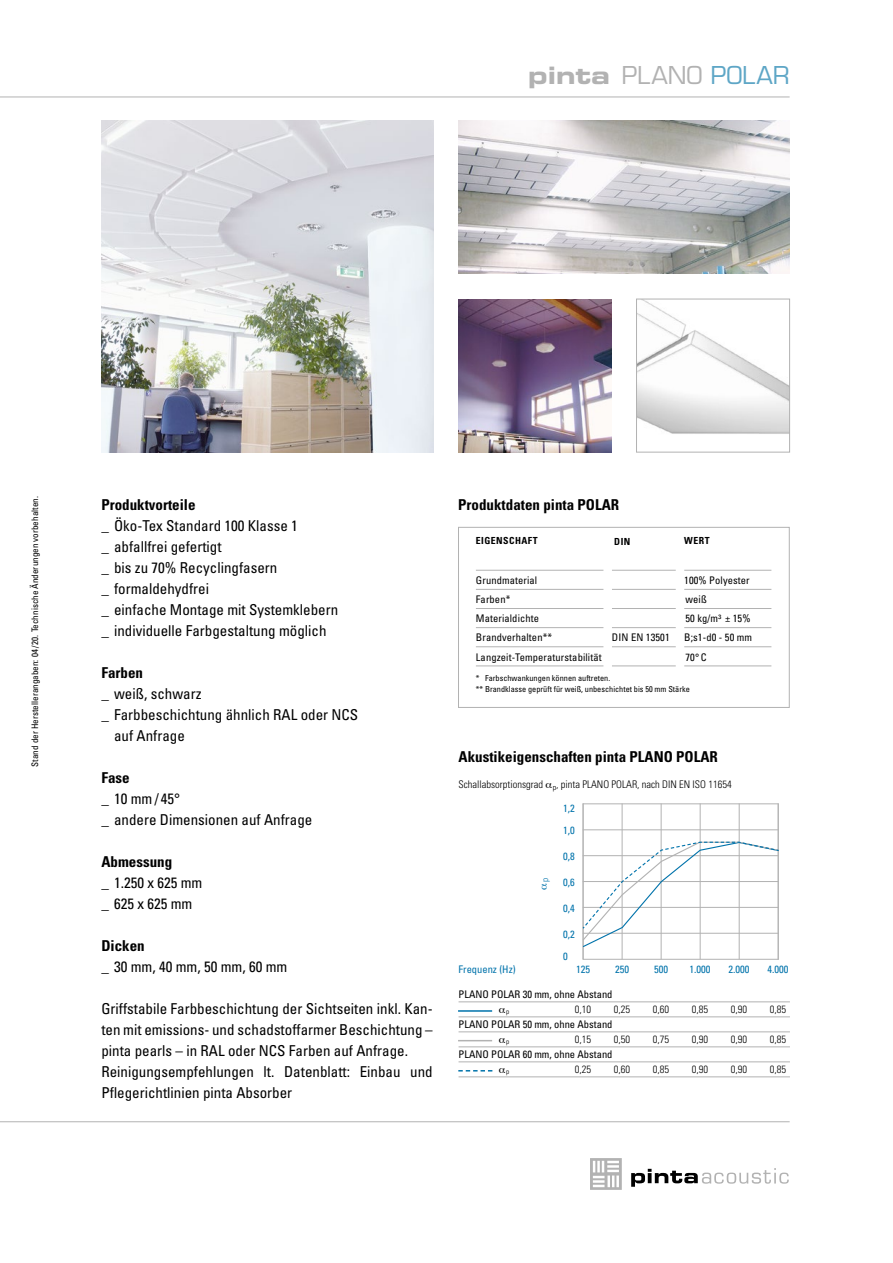
<style>
.page{position:relative;width:893px;height:1263px;background:#fff}
.page>*{position:absolute;margin:0;border:0;box-sizing:border-box;transform-origin:0 0}
.t1{font:24px "Eurostile LT Bold Extended Two";color:#b2b2b2}
.t2{font:condensed 15px/21px "Univers LT";color:#000}
.t3{font:700 condensed 15px "Univers LT";color:#000}
.t4{font:condensed 10.5px "Univers LT";letter-spacing:.01em;color:#000}
.t5{font:300 condensed 10.5px "Univers LT";color:#000}
.t6{font:condensed 10.5px/22.5px "Univers LT";color:#0073ab}
.t7{font:700 condensed 9.75px "Univers LT";letter-spacing:.05em;color:#000}
.t8{font:condensed 9px "Univers LT";letter-spacing:.005em;color:#000}
.t9{font:300 condensed 9px "Univers LT";color:#0073ab}
.t10{font:condensed 8.25px/10.5px "Univers LT";color:#000}
.t11{font:300 condensed 7.05px "Univers LT";color:#000}
.s1{font-family:"Eurostile LT"}
.s2{font-family:"Eurostile LT";color:#5ea6c6}
</style>
<div class="page">
<hr style="left:0;top:97px;width:790px;height:1px;background:#b2b2b2">
<hr style="left:0;top:1121px;width:790px;height:1px;background:#b2b2b2">
<img style="left:458px;top:121px;width:332px;height:153px">
<img style="left:102px;top:121px;width:331px;height:331px">
<img style="left:458px;top:299px;width:153px;height:153px">
<svg style="left:638px;top:301px;width:150px;height:133px"></svg>
<div style="left:636px;top:299px;width:154px;height:153px;border:1px solid #b2b2b2"></div>
<svg style="left:590px;top:1158px;width:32px;height:32px"></svg>
<svg style="left:631px;top:1168px;width:158px;height:19px"></svg>
<hr style="left:684px;top:589px;width:87px;height:1px;background:#b2b2b2">
<hr style="left:684px;top:608px;width:87px;height:1px;background:#b2b2b2">
<hr style="left:684px;top:627px;width:87px;height:1px;background:#b2b2b2">
<hr style="left:476px;top:646px;width:127px;height:1px;background:#b2b2b2">
<hr style="left:612px;top:646px;width:64px;height:1px;background:#b2b2b2">
<hr style="left:476px;top:627px;width:127px;height:1px;background:#b2b2b2">
<hr style="left:612px;top:627px;width:64px;height:1px;background:#b2b2b2">
<hr style="left:684px;top:646px;width:87px;height:1px;background:#b2b2b2">
<hr style="left:476px;top:570px;width:127px;height:1px;background:#b2b2b2">
<hr style="left:612px;top:570px;width:64px;height:1px;background:#b2b2b2">
<hr style="left:684px;top:570px;width:87px;height:1px;background:#b2b2b2">
<hr style="left:476px;top:665px;width:127px;height:1px;background:#b2b2b2">
<hr style="left:612px;top:665px;width:64px;height:1px;background:#b2b2b2">
<hr style="left:684px;top:665px;width:87px;height:1px;background:#b2b2b2">
<hr style="left:476px;top:589px;width:127px;height:1px;background:#b2b2b2">
<hr style="left:612px;top:589px;width:64px;height:1px;background:#b2b2b2">
<hr style="left:476px;top:608px;width:127px;height:1px;background:#b2b2b2">
<hr style="left:612px;top:608px;width:64px;height:1px;background:#b2b2b2">
<div style="left:458px;top:527px;width:332px;height:181px;border:1px solid #b2b2b2"></div>
<hr style="left:459px;top:1001px;width:331px;height:1px;background:#b2b2b2">
<hr style="left:459px;top:1016px;width:331px;height:1px;background:#b2b2b2">
<hr style="left:459px;top:1031px;width:331px;height:1px;background:#b2b2b2">
<hr style="left:459px;top:1046px;width:331px;height:1px;background:#b2b2b2">
<hr style="left:459px;top:1061px;width:331px;height:1px;background:#b2b2b2">
<hr style="left:459px;top:1076px;width:331px;height:1px;background:#b2b2b2">
<hr style="left:458px;top:1010px;width:34px;height:2px;background:#0073ab">
<hr style="left:458px;top:1040px;width:34px;height:1px;background:#b2b2b2">
<svg style="left:458px;top:1070px;width:34px;height:1px"></svg>
<hr style="left:583px;top:959px;width:195px;height:1px;background:#b2b2b2">
<hr style="left:622px;top:803px;width:1px;height:156px;background:#b2b2b2">
<hr style="left:661px;top:803px;width:1px;height:156px;background:#b2b2b2">
<hr style="left:700px;top:803px;width:1px;height:156px;background:#b2b2b2">
<hr style="left:739px;top:803px;width:1px;height:156px;background:#b2b2b2">
<hr style="left:583px;top:829px;width:195px;height:1px;background:#b2b2b2">
<hr style="left:583px;top:803px;width:195px;height:1px;background:#b2b2b2">
<hr style="left:583px;top:803px;width:1px;height:156px;background:#b2b2b2">
<hr style="left:778px;top:803px;width:1px;height:157px;background:#b2b2b2">
<svg style="left:582px;top:841px;width:197px;height:107px"></svg>
<h1 class="t1" style="left:528px;top:58px;width:263px">pinta <span class="s1">PLANO</span> <span class="s2">POLAR</span></h1>
<p class="t8" style="left:29px;top:767px;width:272px;rotate:-90deg">Stand der Herstellerangaben: 04 /20. Technische Änderungen vorbehalten.</p>
<p class="t3" style="left:101px;top:496px;width:96px">Produktvorteile</p>
<p class="t2" style="left:101px;top:515px;width:238px">_ Öko-Tex Standard 100 Klasse 1<br>_ abfallfrei gefertigt<br>_ bis zu 70% Recyclingfasern<br>_ formaldehydfrei<br>_ einfache Montage mit Systemklebern _ individuelle Farbgestaltung möglich</p>
<p class="t3" style="left:101px;top:664px;width:43px">Farben</p>
<p class="t2" style="left:101px;top:683px;width:102px">_ weiß, schwarz</p>
<p class="t2" style="left:101px;top:704px;width:258px">_ Farbbeschichtung ähnlich RAL oder NCS</p>
<p class="t2" style="left:114px;top:725px;width:72px">auf Anfrage</p>
<p class="t3" style="left:101px;top:769px;width:30px">Fase</p>
<p class="t2" style="left:101px;top:788px;width:213px">_ 10 mm / 45°<br>_ andere Dimensionen auf Anfrage</p>
<p class="t3" style="left:101px;top:853px;width:72px">Abmessung</p>
<p class="t2" style="left:101px;top:872px;width:103px">_ 1.250 x 625 mm _ 625 x 625 mm</p>
<p class="t3" style="left:101px;top:937px;width:45px">Dicken</p>
<p class="t2" style="left:101px;top:956px;width:187px">_ 30 mm, 40 mm, 50 mm, 60 mm</p>
<p class="t2" style="left:101px;top:998px;width:333px">Griffstabile Farbbeschichtung der Sichtseiten inkl. Kan&shy;ten mit emissions- und schadstoffarmer Beschichtung – pinta pearls – in RAL oder NCS Farben auf Anfrage.<br>Reinigungsempfehlungen lt. Datenblatt: Einbau und Pflegerichtlinien pinta Absorber</p>
<p class="t3" style="left:458px;top:495px;width:162px">Produktdaten pinta POLAR</p>
<p class="t7" style="left:476px;top:534px;width:63px">EIGENSCHAFT</p>
<p class="t7" style="left:614px;top:535px;width:18px">DIN</p>
<p class="t7" style="left:684px;top:534px;width:27px">WERT</p>
<p class="t4" style="left:476px;top:574px;width:63px">Grundmaterial</p>
<p class="t4" style="left:684px;top:574px;width:67px">100% Polyester</p>
<p class="t4" style="left:476px;top:593px;width:36px">Farben*</p>
<p class="t4" style="left:685px;top:593px;width:23px">weiß</p>
<p class="t4" style="left:476px;top:612px;width:65px">Materialdichte</p>
<p class="t4" style="left:685px;top:612px;width:67px">50 kg/m³ ± 15%</p>
<p class="t4" style="left:476px;top:631px;width:78px">Brandverhalten**</p>
<p class="t4" style="left:612px;top:631px;width:59px">DIN EN 13501</p>
<p class="t4" style="left:684px;top:631px;width:69px">B;s1-d0 - 50 mm</p>
<p class="t4" style="left:476px;top:650px;width:127px">Langzeit-Temperaturstabilität</p>
<p class="t4" style="left:685px;top:650px;width:23px">70° C</p>
<p class="t10" style="left:476px;top:673px;width:215px">* Farbschwankungen können auftreten.<br>** Brandklasse geprüft für weiß, unbeschichtet bis 50 mm Stärke</p>
<p class="t3" style="left:459px;top:747px;width:261px">Akustikeigenschaften pinta PLANO POLAR</p>
<p class="t5" style="left:459px;top:778px;width:275px">Schallabsorptionsgrad <sub>p</sub>, pinta PLANO POLAR, nach DIN EN ISO 11654</p>
<p class="t9" style="left:540px;top:882px;width:5px;rotate:-90deg">p</p>
<p class="t6" style="left:563px;top:797px;width:13px">1,2<br>1,0</p>
<p class="t6" style="left:563px;top:845px;width:13px">0,8</p>
<p class="t6" style="left:563px;top:871px;width:13px">0,6</p>
<p class="t6" style="left:563px;top:897px;width:13px">0,4</p>
<p class="t6" style="left:563px;top:922px;width:13px">0,2<br>0</p>
<p class="t6" style="left:459px;top:958px;width:59px">Frequenz (Hz)</p>
<p class="t6" style="left:576px;top:958px;width:15px">125</p>
<p class="t6" style="left:615px;top:958px;width:15px">250</p>
<p class="t6" style="left:654px;top:958px;width:15px">500</p>
<p class="t6" style="left:690px;top:958px;width:22px">1.000</p>
<p class="t6" style="left:729px;top:958px;width:22px">2.000</p>
<p class="t6" style="left:768px;top:958px;width:22px">4.000</p>
<p class="t4" style="left:459px;top:988px;width:155px">PLANO POLAR 30 mm, ohne Abstand</p>
<p class="t11" style="left:506px;top:1007px;width:5px">p</p>
<p class="t5" style="left:575px;top:1003px;width:18px">0,10</p>
<p class="t5" style="left:614px;top:1003px;width:18px">0,25</p>
<p class="t5" style="left:653px;top:1003px;width:18px">0,60</p>
<p class="t5" style="left:692px;top:1003px;width:18px">0,85</p>
<p class="t5" style="left:731px;top:1003px;width:18px">0,90</p>
<p class="t5" style="left:770px;top:1003px;width:18px">0,85</p>
<p class="t4" style="left:459px;top:1018px;width:155px">PLANO POLAR 50 mm, ohne Abstand</p>
<p class="t11" style="left:506px;top:1037px;width:5px">p</p>
<p class="t5" style="left:575px;top:1033px;width:18px">0,15</p>
<p class="t5" style="left:614px;top:1033px;width:18px">0,50</p>
<p class="t5" style="left:653px;top:1033px;width:18px">0,75</p>
<p class="t5" style="left:692px;top:1033px;width:18px">0,90</p>
<p class="t5" style="left:731px;top:1033px;width:18px">0,90</p>
<p class="t5" style="left:770px;top:1033px;width:18px">0,85</p>
<p class="t4" style="left:459px;top:1048px;width:155px">PLANO POLAR 60 mm, ohne Abstand</p>
<p class="t11" style="left:506px;top:1067px;width:5px">p</p>
<p class="t5" style="left:575px;top:1063px;width:18px">0,25</p>
<p class="t5" style="left:614px;top:1063px;width:18px">0,60</p>
<p class="t5" style="left:653px;top:1063px;width:18px">0,85</p>
<p class="t5" style="left:692px;top:1063px;width:18px">0,90</p>
<p class="t5" style="left:731px;top:1063px;width:18px">0,90</p>
<p class="t5" style="left:770px;top:1063px;width:18px">0,85</p>
</div>
